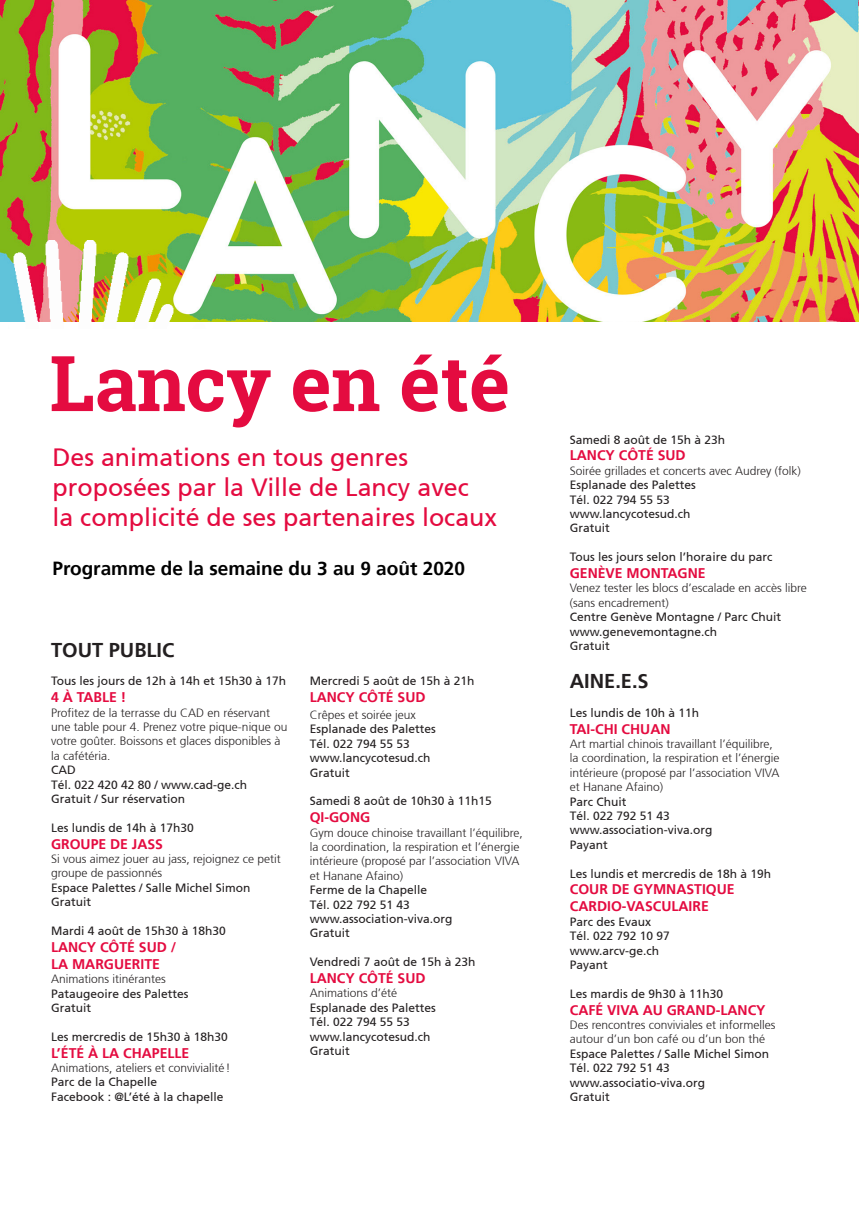
<style>
.page{position:relative;width:859px;height:1208px;background:#fff}
.page>*{position:absolute;margin:0;border:0;box-sizing:border-box;transform-origin:0 0}
.t1{font:700 77px "Roboto Slab";color:#e40b40}
.t2{font:25px/30px "Frutiger 55 Roman";color:#e40b40}
.t3{font:700 20px "Frutiger 65";color:#231f20}
.t4{font:700 19px "Frutiger 65";color:#000}
.t5{font:700 14px/16.8px "Frutiger 65";color:#e40b40}
.t6{font:12px/14.4px "Frutiger 55 Roman";color:#231f20}
.t7{font:300 12px/14.4px "Frutiger 45";color:#231f20}
.s1{font-family:"Frutiger 45";font-weight:300}
</style>
<div class="page">
<img style="left:0;top:0;width:858px;height:322px">
<img style="left:9px;top:240px;width:217px;height:82px">
<p class="t1" style="left:50px;top:330px;width:462px">Lancy en été</p>
<p class="t2" style="left:52px;top:443px;width:446px">Des animations en tous genres proposées par la Ville de Lancy avec<br>la complicité de ses partenaires locaux</p>
<p class="t4" style="left:52px;top:557px;width:414px">Programme de la semaine du 3 au 9 août 2020</p>
<p class="t3" style="left:51px;top:638px;width:125px">TOUT PUBLIC</p>
<p class="t6" style="left:51px;top:674px;width:237px">Tous les jours de 12h à 14h et 15h30 à 17h</p>
<p class="t5" style="left:51px;top:689px;width:77px">4 À TABLE !</p>
<p class="t7" style="left:51px;top:705px;width:238px">Profitez de la terrasse du CAD en réservant une table pour 4. Prenez votre pique-nique ou votre goûter. Boissons et glaces disponibles à la cafétéria.</p>
<p class="t6" style="left:51px;top:763px;width:26px">CAD</p>
<p class="t6" style="left:51px;top:777px;width:198px">Tél. 022 420 42 80 / www.cad-ge.ch</p>
<p class="t6" style="left:51px;top:791px;width:136px">Gratuit / Sur réservation</p>
<p class="t6" style="left:51px;top:820px;width:144px">Les lundis de 14h à 17h30</p>
<p class="t5" style="left:51px;top:835px;width:114px">GROUPE DE JASS</p>
<p class="t7" style="left:51px;top:852px;width:231px">Si vous aimez jouer au jass, rejoignez ce petit groupe de passionnés</p>
<p class="t6" style="left:51px;top:880px;width:201px">Espace Palettes / Salle Michel Simon<br>Gratuit</p>
<p class="t6" style="left:51px;top:923px;width:176px">Mardi 4 août de 15h30 à 18h30</p>
<p class="t5" style="left:51px;top:938px;width:127px">LANCY CÔTÉ SUD /<br>LA MARGUERITE</p>
<p class="t7" style="left:51px;top:972px;width:116px">Animations itinérantes</p>
<p class="t6" style="left:51px;top:986px;width:139px">Pataugeoire des Palettes</p>
<p class="t6" style="left:51px;top:1000px;width:42px">Gratuit</p>
<p class="t6" style="left:51px;top:1029px;width:178px">Les mercredis de 15h30 à 18h30</p>
<p class="t5" style="left:51px;top:1044px;width:140px">L’ÉTÉ À LA CHAPELLE</p>
<p class="t7" style="left:51px;top:1060px;width:181px">Animations, ateliers et convivialité!</p>
<p class="t6" style="left:51px;top:1075px;width:108px">Parc de la Chapelle</p>
<p class="t6" style="left:51px;top:1089px;width:174px">Facebook : @L’été à la chapelle</p>
<p class="t6" style="left:310px;top:674px;width:166px">Mercredi 5 août de 15h à 21h</p>
<p class="t5" style="left:310px;top:689px;width:117px">LANCY CÔTÉ SUD</p>
<p class="t6" style="left:310px;top:707px;width:128px"><span class="s1">Crêpes et soirée jeux<br></span>Esplanade des Palettes</p>
<p class="t6" style="left:310px;top:736px;width:102px">Tél. 022 794 55 53</p>
<p class="t6" style="left:310px;top:751px;width:122px">www.lancycotesud.ch</p>
<p class="t6" style="left:310px;top:765px;width:42px">Gratuit</p>
<p class="t6" style="left:310px;top:794px;width:184px">Samedi 8 août de 10h30 à 11h15</p>
<p class="t5" style="left:310px;top:809px;width:62px">QI-GONG</p>
<p class="t7" style="left:310px;top:825px;width:215px">Gym douce chinoise travaillant l’équilibre, la coordination, la respiration et l’énergie</p>
<p class="t7" style="left:310px;top:854px;width:211px">intérieure (proposé par l’association VIVA</p>
<p class="t7" style="left:310px;top:868px;width:95px">et Hanane Afaino)</p>
<p class="t6" style="left:310px;top:883px;width:119px">Ferme de la Chapelle</p>
<p class="t6" style="left:310px;top:897px;width:102px">Tél. 022 792 51 43</p>
<p class="t6" style="left:310px;top:911px;width:144px">www.association-viva.org</p>
<p class="t6" style="left:310px;top:926px;width:42px">Gratuit</p>
<p class="t6" style="left:310px;top:955px;width:167px">Vendredi 7 août de 15h à 23h</p>
<p class="t5" style="left:310px;top:969px;width:117px">LANCY CÔTÉ SUD</p>
<p class="t7" style="left:310px;top:986px;width:89px">Animations d’été</p>
<p class="t6" style="left:310px;top:1000px;width:128px">Esplanade des Palettes</p>
<p class="t6" style="left:310px;top:1015px;width:102px">Tél. 022 794 55 53</p>
<p class="t6" style="left:310px;top:1029px;width:122px">www.lancycotesud.ch</p>
<p class="t6" style="left:310px;top:1043px;width:42px">Gratuit</p>
<p class="t6" style="left:570px;top:432px;width:157px">Samedi 8 août de 15h à 23h</p>
<p class="t5" style="left:570px;top:447px;width:117px">LANCY CÔTÉ SUD</p>
<p class="t7" style="left:570px;top:463px;width:233px">Soirée grillades et concerts avec Audrey (folk)</p>
<p class="t6" style="left:570px;top:478px;width:128px">Esplanade des Palettes</p>
<p class="t6" style="left:570px;top:492px;width:102px">Tél. 022 794 55 53</p>
<p class="t6" style="left:570px;top:507px;width:122px">www.lancycotesud.ch</p>
<p class="t6" style="left:570px;top:521px;width:42px">Gratuit</p>
<p class="t6" style="left:570px;top:550px;width:204px">Tous les jours selon l’horaire du parc</p>
<p class="t5" style="left:570px;top:565px;width:137px">GENÈVE MONTAGNE</p>
<p class="t7" style="left:570px;top:581px;width:239px">Venez tester les blocs d’escalade en accès libre (sans encadrement)</p>
<p class="t6" style="left:570px;top:610px;width:213px">Centre Genève Montagne / Parc Chuit</p>
<p class="t6" style="left:570px;top:624px;width:149px">www.genevemontagne.ch</p>
<p class="t6" style="left:570px;top:639px;width:42px">Gratuit</p>
<p class="t3" style="left:570px;top:669px;width:80px">AINE.E.S</p>
<p class="t6" style="left:570px;top:705px;width:131px">Les lundis de 10h à 11h</p>
<p class="t5" style="left:570px;top:720px;width:102px">TAI-CHI CHUAN</p>
<p class="t7" style="left:570px;top:737px;width:211px">Art martial chinois travaillant l’équilibre, la coordination, la respiration et l’énergie</p>
<p class="t7" style="left:570px;top:765px;width:211px">intérieure (proposé par l’association VIVA</p>
<p class="t7" style="left:570px;top:780px;width:95px">et Hanane Afaino)</p>
<p class="t6" style="left:570px;top:794px;width:58px">Parc Chuit</p>
<p class="t6" style="left:570px;top:808px;width:102px">Tél. 022 792 51 43</p>
<p class="t6" style="left:570px;top:823px;width:144px">www.association-viva.org</p>
<p class="t6" style="left:570px;top:837px;width:40px">Payant</p>
<p class="t6" style="left:570px;top:866px;width:203px">Les lundis et mercredis de 18h à 19h</p>
<p class="t5" style="left:570px;top:881px;width:166px">COUR DE GYMNASTIQUE<br>CARDIO-VASCULAIRE</p>
<p class="t6" style="left:570px;top:914px;width:83px">Parc des Evaux</p>
<p class="t6" style="left:570px;top:928px;width:102px">Tél. 022 792 10 97</p>
<p class="t6" style="left:570px;top:943px;width:91px">www.arcv-ge.ch</p>
<p class="t6" style="left:570px;top:957px;width:40px">Payant</p>
<p class="t6" style="left:570px;top:986px;width:155px">Les mardis de 9h30 à 11h30</p>
<p class="t5" style="left:570px;top:1001px;width:197px">CAFÉ VIVA AU GRAND-LANCY</p>
<p class="t7" style="left:570px;top:1017px;width:207px">Des rencontres conviviales et informelles autour d’un bon café ou d’un bon thé</p>
<p class="t6" style="left:570px;top:1046px;width:201px">Espace Palettes / Salle Michel Simon</p>
<p class="t6" style="left:570px;top:1060px;width:102px">Tél. 022 792 51 43</p>
<p class="t6" style="left:570px;top:1075px;width:137px">www.associatio-viva.org</p>
<p class="t6" style="left:570px;top:1089px;width:42px">Gratuit</p>
</div>
